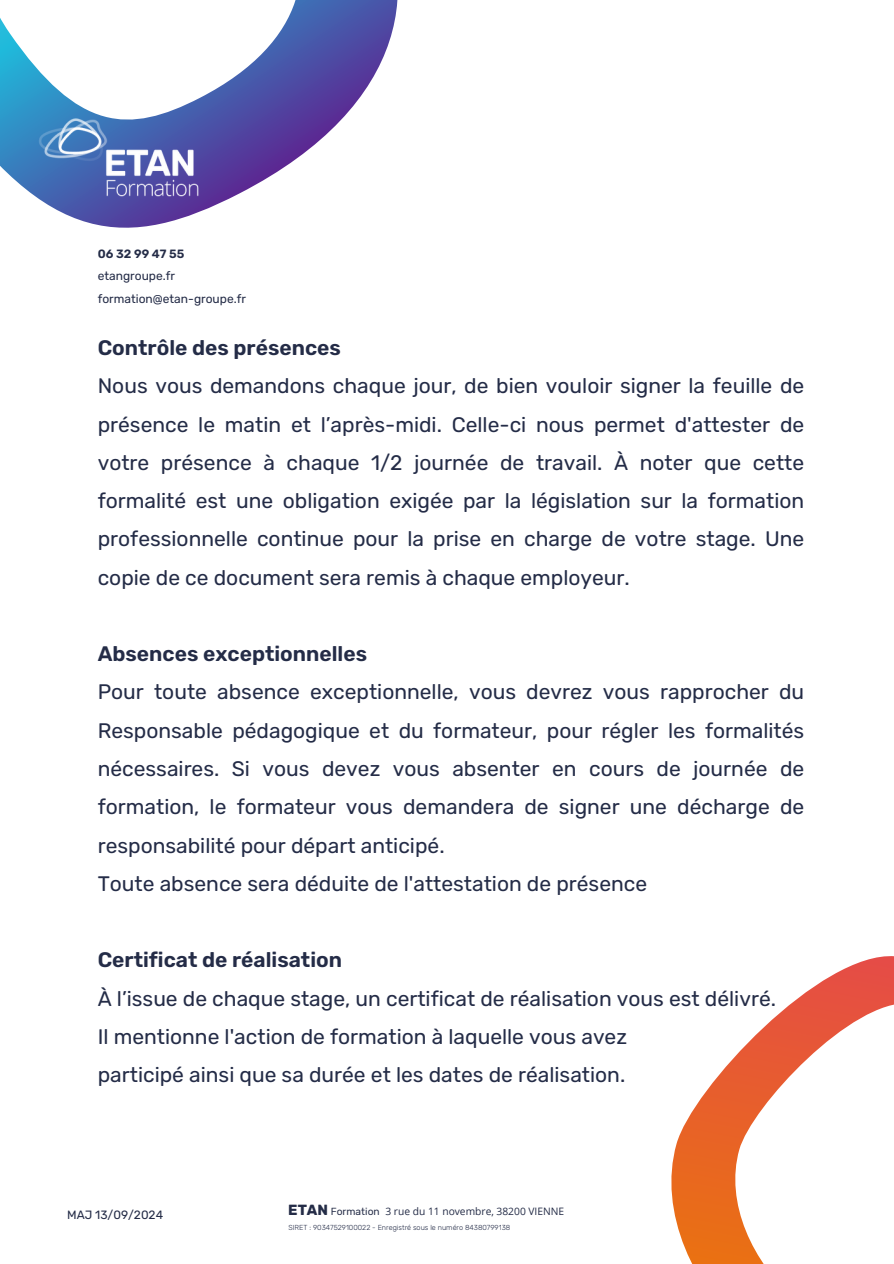
<style>
.page{position:relative;width:894px;height:1264px;background:#fff}
.page>*{position:absolute;margin:0;border:0;box-sizing:border-box;transform-origin:0 0}
.t1{font:21px/38.2px "Rubik";color:#242c47}
.t2{font:700 14.7px "Rubik";color:#242c47}
.t3{font:12px/22px "Rubik";color:#242c47}
.t4{font:10.2px "Open Sans";color:#242c47}
.t5{font:10.2px "Rubik";color:#242c47}
.t6{font:300 7.2px "Rubik";color:#242c47}
.s1{font-weight:600}
</style>
<div class="page">
<svg style="left:14px;top:0;width:384px;height:228px"></svg>
<svg style="left:0;top:0;width:353px;height:179px"></svg>
<img style="left:22px;top:109px;width:254px;height:111px">
<svg style="left:671px;top:956px;width:222px;height:301px"></svg>
<svg style="left:689px;top:964px;width:204px;height:299px"></svg>
<p class="t3" style="left:98px;top:243px;width:88px"><span class="s1">06 32 99 47 55 </span>etangroupe.fr</p>
<p class="t3" style="left:98px;top:287px;width:150px">formation@etan-groupe.fr</p>
<h4 class="t1" style="left:98px;top:329px;width:707px"><span class="s1">Contrôle des présences<br></span>Nous vous demandons chaque jour, de bien vouloir signer la feuille de présence le matin et l’après-midi. Celle-ci nous permet d'attester de votre présence à chaque 1/2 journée de travail. À noter que cette formalité est une obligation exigée par la législation sur la formation professionnelle continue pour la prise en charge de votre stage. Une copie de ce document sera remis à chaque employeur.</h4>
<h1 class="t1" style="left:98px;top:635px;width:707px"><span class="s1">Absences exceptionnelles<br></span>Pour toute absence exceptionnelle, vous devrez vous rapprocher du Responsable pédagogique et du formateur, pour régler les formalités nécessaires. Si vous devez vous absenter en cours de journée de formation, le formateur vous demandera de signer une décharge de responsabilité pour départ anticipé.<br>Toute absence sera déduite de l'attestation de présence</h1>
<h1 class="t1" style="left:98px;top:941px;width:679px"><span class="s1">Certificat de réalisation<br></span>À l’issue de chaque stage, un certificat de réalisation vous est délivré.<br>Il mentionne l'action de formation à laquelle vous avez<br>participé ainsi que sa durée et les dates de réalisation.</h1>
<h5 class="t3" style="left:67px;top:1203px;width:97px">MAJ 13/09/2024</h5>
<h1 class="t2" style="left:288px;top:1200px;width:41px">ETAN</h1>
<p class="t5" style="left:331px;top:1205px;width:50px">Formation</p>
<p class="t4" style="left:385px;top:1203px;width:180px">3 rue du 11 novembre, 38200 VIENNE</p>
<h2 class="t6" style="left:288px;top:1223px;width:223px">SIRET : 90347529100022 - Enregistré sous le numéro 84380799138</h2>
</div>
